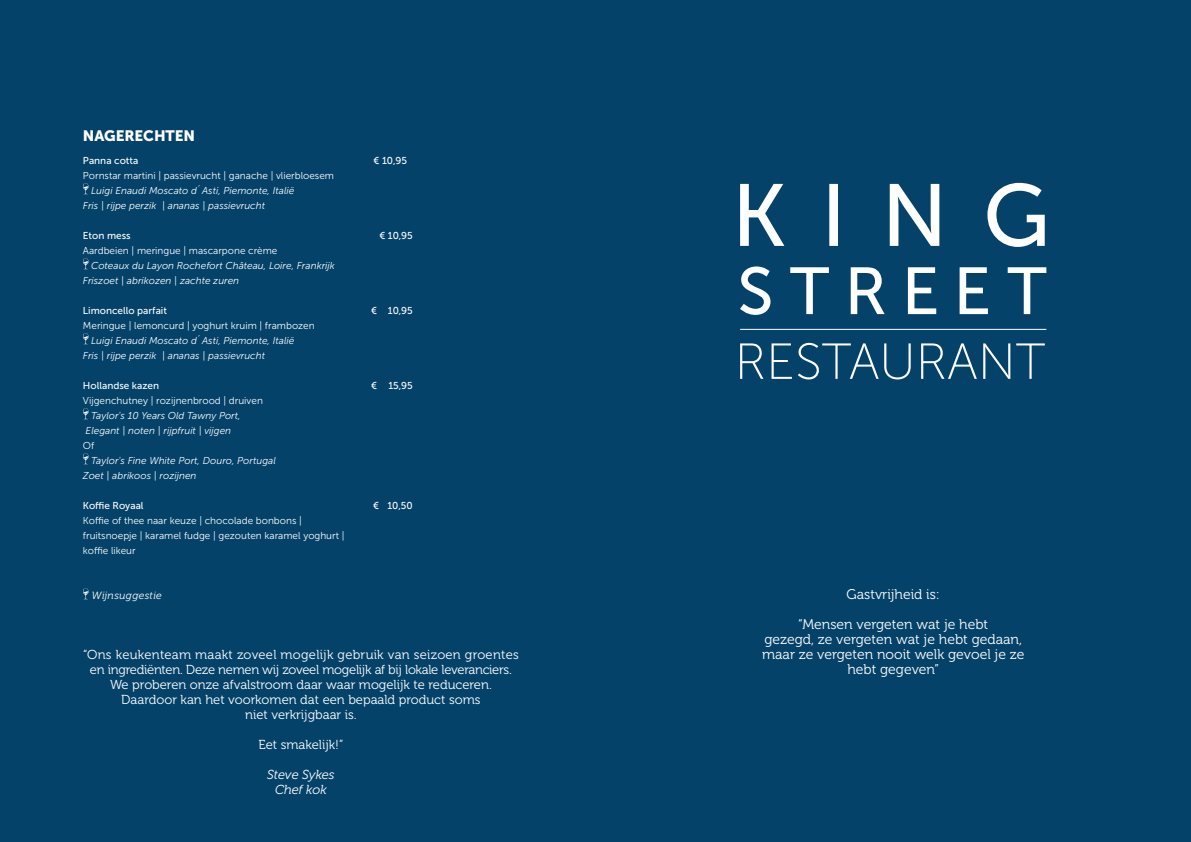
<style>
.page{position:relative;width:1191px;height:842px;background:#044269}
.page>*{position:absolute;margin:0;border:0;box-sizing:border-box;transform-origin:0 0}
.t1{font:15px "Museo Sans 900";letter-spacing:-.005em;color:#fff}
.t2{font:14px "Museo 300";color:#fff}
.t3{font:13px/15px "Museo 300";color:#fff;text-align:center}
.t4{font:italic 13px "Museo 300";color:#fff}
.King_tekstletter{font:italic 10.5px "Museo 300";letter-spacing:.025em;color:#fff}
.t5{font:italic 10px "Museo Sans 300";color:#fff}
.paragraph{font:10px "Museo Sans 300";color:#fff}
.Body_Text{font:10px "Museo Sans 500";color:#fff}
.Body_Text-2{font:10px "Museo Sans 300";color:#fff}
</style>
<div class="page">
<svg style="left:740px;top:183px;width:304px;height:64px"></svg>
<svg style="left:740px;top:266px;width:306px;height:49px"></svg>
<hr style="left:740px;top:329px;width:306px;height:1px;background:#fff">
<svg style="left:740px;top:343px;width:304px;height:36px"></svg>
<svg style="left:83px;top:184px;width:6px;height:10px"></svg>
<svg style="left:83px;top:259px;width:6px;height:10px"></svg>
<svg style="left:83px;top:334px;width:6px;height:10px"></svg>
<svg style="left:83px;top:409px;width:6px;height:10px"></svg>
<svg style="left:83px;top:454px;width:6px;height:10px"></svg>
<svg style="left:83px;top:589px;width:6px;height:10px"></svg>
<p class="t1" style="left:83px;top:127px;width:114px">NAGERECHTEN</p>
<p class="Body_Text" style="left:83px;top:155px;width:57px">Panna cotta</p>
<p class="Body_Text" style="left:373px;top:155px;width:35px">€ 10,95</p>
<p class="paragraph" style="left:83px;top:170px;width:253px">Pornstar martini | passievrucht | ganache | vlierbloesem</p>
<p class="t5" style="left:91px;top:185px;width:205px">Luigi Enaudi Moscato d´Asti, Piemonte, Italië</p>
<p class="t5" style="left:83px;top:200px;width:184px">Fris | rijpe perzik | ananas | passievrucht</p>
<p class="Body_Text" style="left:83px;top:230px;width:49px">Eton mess</p>
<p class="Body_Text" style="left:379px;top:230px;width:35px">€ 10,95</p>
<p class="Body_Text-2" style="left:83px;top:245px;width:196px">Aardbeien | meringue | mascarpone crème</p>
<p class="t5" style="left:91px;top:260px;width:245px">Coteaux du Layon Rochefort Château, Loire, Frankrijk</p>
<p class="t5" style="left:83px;top:275px;width:158px">Friszoet | abrikozen | zachte zuren</p>
<p class="Body_Text" style="left:83px;top:305px;width:86px">Limoncello parfait</p>
<p class="Body_Text" style="left:371px;top:305px;width:43px">€ 10,95</p>
<p class="paragraph" style="left:83px;top:320px;width:233px">Meringue | lemoncurd | yoghurt kruim | frambozen</p>
<p class="t5" style="left:91px;top:335px;width:205px">Luigi Enaudi Moscato d´Asti, Piemonte, Italië</p>
<p class="t5" style="left:83px;top:350px;width:184px">Fris | rijpe perzik | ananas | passievrucht</p>
<p class="Body_Text" style="left:83px;top:380px;width:78px">Hollandse kazen</p>
<p class="Body_Text" style="left:371px;top:380px;width:43px">€ 15,95</p>
<p class="paragraph" style="left:83px;top:395px;width:181px">Vijgenchutney | rozijnenbrood | druiven</p>
<p class="t5" style="left:91px;top:410px;width:151px">Taylor's 10 Years Old Tawny Port,</p>
<p class="t5" style="left:86px;top:425px;width:147px">Elegant | noten | rijpfruit | vijgen</p>
<p class="paragraph" style="left:83px;top:440px;width:13px">Of</p>
<p class="t5" style="left:91px;top:455px;width:186px">Taylor's Fine White Port, Douro, Portugal</p>
<p class="t5" style="left:83px;top:470px;width:115px">Zoet | abrikoos | rozijnen</p>
<p class="Body_Text" style="left:83px;top:500px;width:62px">Koffie Royaal</p>
<p class="Body_Text" style="left:373px;top:500px;width:41px">€ 10,50</p>
<p class="paragraph" style="left:83px;top:515px;width:220px">Koffie of thee naar keuze | chocolade bonbons |</p>
<p class="paragraph" style="left:83px;top:530px;width:263px">fruitsnoepje | karamel fudge | gezouten karamel yoghurt |</p>
<p class="paragraph" style="left:83px;top:545px;width:54px">koffie likeur</p>
<p class="King_tekstletter" style="left:92px;top:590px;width:71px">Wijnsuggestie</p>
<p class="t3" style="left:83px;top:647px;width:437px">“Ons keukenteam maakt zoveel mogelijk gebruik van seizoen groentes en ingrediënten. Deze nemen wij zoveel mogelijk af bij lokale leveranciers.<br>We proberen onze afvalstroom daar waar mogelijk te reduceren.</p>
<p class="t3" style="left:121px;top:692px;width:361px">Daardoor kan het voorkomen dat een bepaald product soms</p>
<p class="t3" style="left:245px;top:707px;width:113px">niet verkrijgbaar is.</p>
<p class="t3" style="left:258px;top:737px;width:86px">Eet smakelijk!”</p>
<p class="t4" style="left:267px;top:768px;width:69px">Steve Sykes</p>
<p class="t4" style="left:275px;top:783px;width:53px">Chef kok</p>
<p class="t2" style="left:846px;top:587px;width:95px">Gastvrijheid is:</p>
<p class="t2" style="left:798px;top:617px;width:192px">“Mensen vergeten wat je hebt</p>
<p class="t2" style="left:764px;top:632px;width:259px">gezegd, ze vergeten wat je hebt gedaan,</p>
<p class="t2" style="left:762px;top:647px;width:264px">maar ze vergeten nooit welk gevoel je ze</p>
<p class="t2" style="left:847px;top:662px;width:93px">hebt gegeven”</p>
</div>
